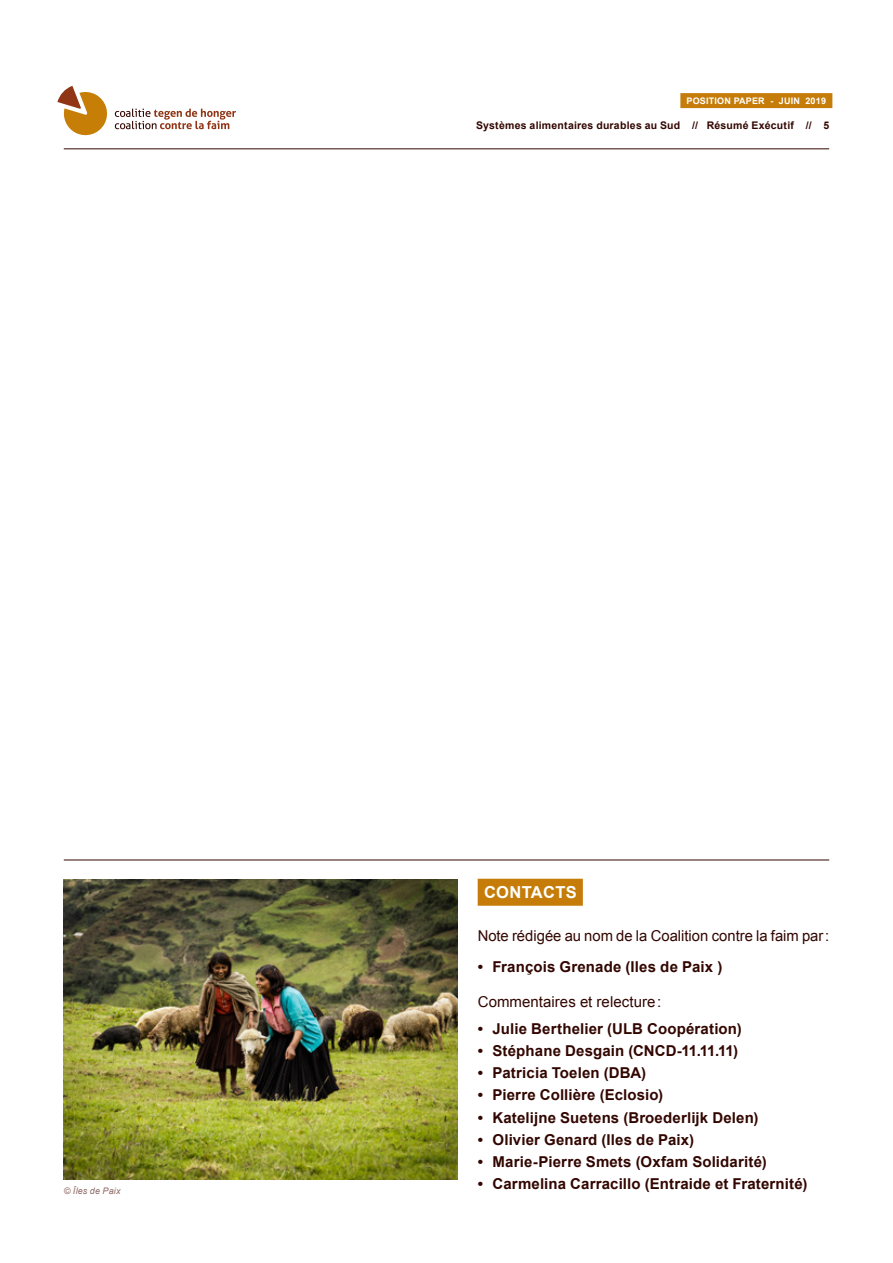
<style>
.page{position:relative;width:893px;height:1263px;background:#fff}
.page>*{position:absolute;margin:0;border:0;box-sizing:border-box;transform-origin:0 0}
.t1{font:700 16.5px "Arial";letter-spacing:.02em;color:#fff}
.t2{font:700 15px "Arial";letter-spacing:.01em;color:#320600}
.t3{font:15px "Arial";color:#320600}
.t4{font:700 10.5px "Arial";letter-spacing:.02em;color:#320600}
.t5{font:700 9px "Arial";letter-spacing:.02em;color:#fff}
.t6{font:italic 9px "Arial";letter-spacing:.02em;color:#8d6c67}
</style>
<div class="page">
<hr style="left:64px;top:148px;width:765px;height:1px;background:#320600">
<div style="left:680px;top:93px;width:152px;height:15px;background:#c57c08"></div>
<svg style="left:57px;top:86px;width:179px;height:49px"></svg>
<hr style="left:64px;top:860px;width:765px;height:1px;background:#320600">
<div style="left:478px;top:879px;width:105px;height:27px;background:#c57c08"></div>
<img style="left:64px;top:879px;width:393px;height:300px">
<p class="t6" style="left:64px;top:1185px;width:58px">© Îles de Paix</p>
<p class="t5" style="left:687px;top:95px;width:141px">POSITION PAPER - JUIN 2019</p>
<p class="t4" style="left:476px;top:118px;width:355px">Systèmes alimentaires durables au Sud // Résumé Exécutif // 5</p>
<p class="t1" style="left:484px;top:881px;width:94px">CONTACTS</p>
<p class="t3" style="left:478px;top:926px;width:353px">Note rédigée au nom de la Coalition contre la faim par:</p>
<p class="t2" style="left:478px;top:957px;width:246px">• François Grenade (Iles de Paix )</p>
<p class="t3" style="left:478px;top:992px;width:185px">Commentaires et relecture:</p>
<p class="t2" style="left:478px;top:1018px;width:265px">• Julie Berthelier (ULB Coopération)</p>
<p class="t2" style="left:478px;top:1041px;width:262px">• Stéphane Desgain (CNCD-11.11.11)</p>
<p class="t2" style="left:478px;top:1063px;width:170px">• Patricia Toelen (DBA)</p>
<p class="t2" style="left:478px;top:1085px;width:187px">• Pierre Collière (Eclosio)</p>
<p class="t2" style="left:478px;top:1107px;width:282px">• Katelijne Suetens (Broederlijk Delen)</p>
<p class="t2" style="left:478px;top:1130px;width:218px">• Olivier Genard (Iles de Paix)</p>
<p class="t2" style="left:478px;top:1152px;width:291px">• Marie-Pierre Smets (Oxfam Solidarité)</p>
<p class="t2" style="left:478px;top:1174px;width:331px">• Carmelina Carracillo (Entraide et Fraternité)</p>
</div>
